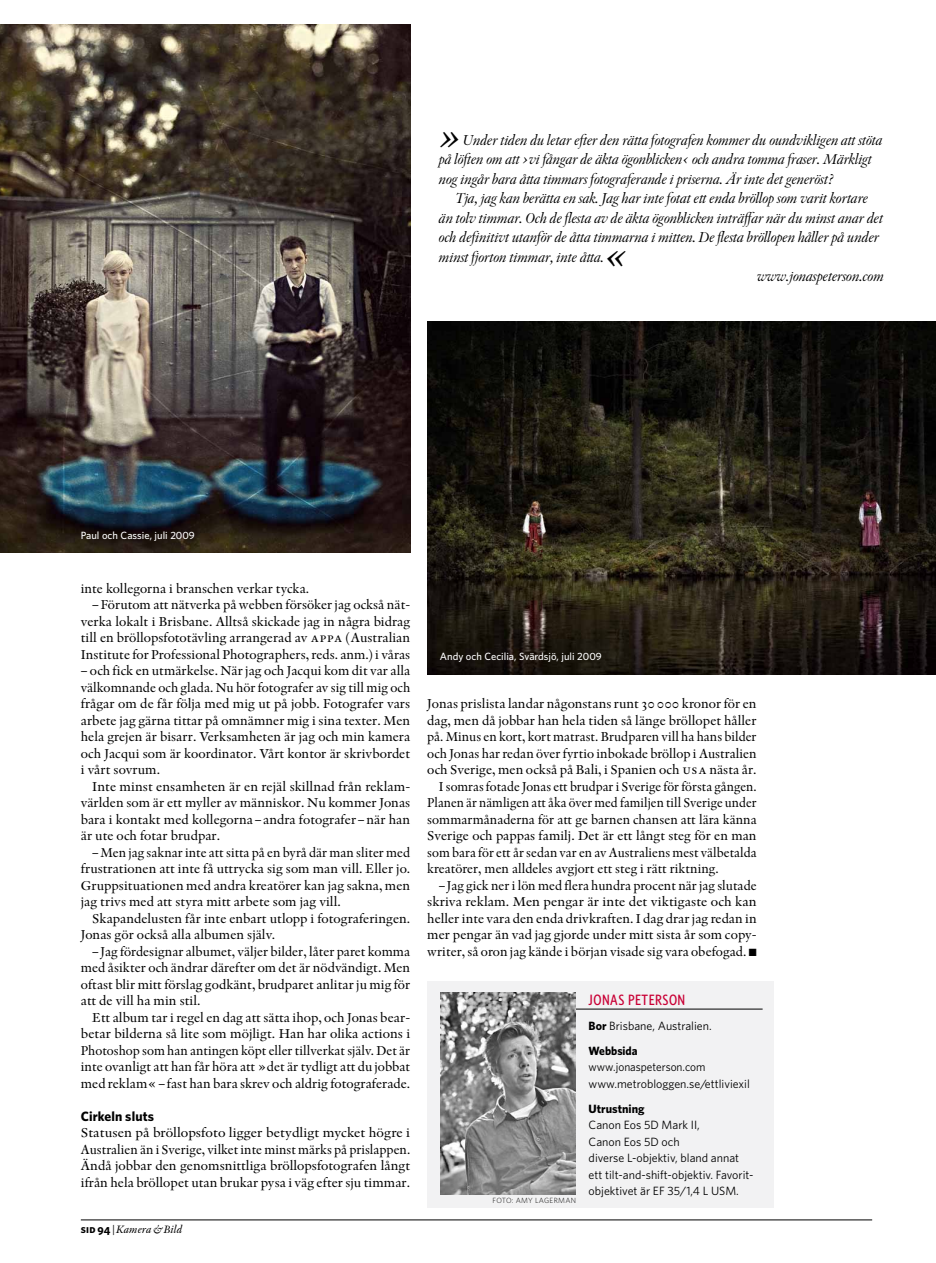
<style>
.page{position:relative;width:936px;height:1263px;background:#fff}
.page>*{position:absolute;margin:0;border:0;box-sizing:border-box;transform-origin:0 0}
.t1{font:37.5px "Indigo Thirty Italic Os F";color:#000}
.t2{font:15px/19.5px "Indigo Thirty Italic Os F";color:#000}
.t3{font:500 15px "Whitney Condensed";letter-spacing:.03em;color:#c90035}
.t4{font:13.5px/16.5px "Indigo Regular Os F";color:#000;text-align:justify}
.t5{font:13.5px/16.5px "Indigo Regular Os F";color:#000;text-align:justify;scale:.96 1}
.t6{font:13.5px/16.5px "Indigo Regular Os F";color:#000;text-align:justify;scale:1.04 1}
.t7{font:13.5px "Indigo Regular Os F";color:#000;scale:.94 1}
.t8{font:13.5px "Indigo Regular Os F";color:#000;scale:.95 1}
.t9{font:700 13.5px "Whitney";letter-spacing:.005em;color:#000}
.t10{font:12px/16.5px "Whitney";color:#000}
.t11{font:12px/16.5px "Whitney";color:#000;scale:.95 1}
.t12{font:700 12px "Whitney";color:#000}
.t13{font:11.25px "Indigo Italic Os F";color:#000}
.t14{font:500 10.5px "Whitney";color:#fff}
.t15{font:300 7.5px "Whitney";letter-spacing:.04em;color:#000}
.s1{font-family:"Indigo Regular SC"}
.s2{font-family:"Whitney Bold SC"}
.s3{font-family:"Whitney Book SC"}
.s4{font-weight:700}
</style>
<div class="page">
<hr style="left:81px;top:1219px;width:791px;height:1px;background:#000">
<div style="left:427px;top:981px;width:346px;height:227px;background:#f2f2f3"></div>
<hr style="left:490px;top:1009px;width:272px;height:1px;background:#000">
<img style="left:440px;top:992px;width:135px;height:203px">
<img style="left:427px;top:322px;width:508px;height:352px">
<img style="left:0;top:24px;width:410px;height:529px">
<h1 class="t1" style="left:439px;top:115px;width:25px">»</h1>
<p class="t2" style="left:439px;top:130px;width:445px;text-indent:24px">Under tiden du letar efter den rätta fotografen kommer du oundvikligen att stöta på löften om att ›vi fångar de äkta ögonblicken‹ och andra tomma fraser. Märkligt nog ingår bara åtta timmars fotograferande i priserna. Är inte det generöst?</p>
<p class="t2" style="left:439px;top:188px;width:445px;text-indent:17px">Tja, jag kan berätta en sak. Jag har inte fotat ett enda bröllop som varit kortare än tolv timmar. Och de flesta av de äkta ögonblicken inträffar när du minst anar det och definitivt utanför de åtta timmarna i mitten. De flesta bröllopen håller på under minst fjorton timmar, inte åtta.</p>
<h1 class="t1" style="left:604px;top:233px;width:26px">«</h1>
<p class="t2" style="left:757px;top:266px;width:128px">www.jonaspeterson.com</p>
<p class="t14" style="left:81px;top:529px;width:115px">Paul och Cassie, juli 2009</p>
<p class="t4" style="left:81px;top:580px;width:230px">inte kollegorna i branschen verkar tycka.</p>
<p class="t4" style="left:92px;top:597px;width:319px">–Förutom att nätverka på webben försöker jag också nät-</p>
<p class="t4" style="left:81px;top:613px;width:331px">verka lokalt i Brisbane. Alltså skickade jag in några bidrag</p>
<p class="t4" style="left:81px;top:630px;width:331px">till en bröllopsfototävling arrangerad av <span class="s1">appa</span> (Australian</p>
<p class="t4" style="left:81px;top:646px;width:331px">Institute for Professional Photographers, reds. anm.) i våras</p>
<p class="t4" style="left:81px;top:663px;width:331px">– och fick en utmärkelse. När jag och Jacqui kom dit var alla välkomnande och glada. Nu hör fotografer av sig till mig och frågar om de får följa med mig ut på jobb. Fotografer vars arbete jag gärna tittar på omnämner mig i sina texter. Men hela grejen är bisarr. Verksamheten är jag och min kamera och Jacqui som är koordinator. Vårt kontor är skrivbordet i vårt sovrum.</p>
<p class="t4" style="left:81px;top:778px;width:331px;text-indent:11px">Inte minst ensamheten är en rejäl skillnad från reklam&shy;världen som är ett myller av människor. Nu kommer Jonas bara i kontakt med kollegorna– andra fotografer–när han är ute och fotar brudpar.</p>
<p class="t5" style="left:81px;top:844px;width:344px;text-indent:11px">–Men jag saknar inte att sitta på en byrå där man sliter med frustrationen att inte få uttrycka sig som man vill. Eller jo.<br>Gruppsituationen med andra kreatörer kan jag sakna, men jag trivs med att styra mitt arbete som jag vill.</p>
<p class="t4" style="left:81px;top:910px;width:331px;text-indent:11px">Skapandelusten får inte enbart utlopp i fotograferingen.<br>Jonas gör också alla albumen själv.</p>
<p class="t4" style="left:81px;top:943px;width:331px;text-indent:11px">–Jag fördesignar albumet, väljer bilder, låter paret komma med åsikter och ändrar därefter om det är nödvändigt. Men oftast blir mitt förslag godkänt, brudparet anlitar ju mig för att de vill ha min stil.</p>
<p class="t4" style="left:81px;top:1009px;width:331px;text-indent:11px">Ett album tar i regel en dag att sätta ihop, och Jonas bear&shy;betar bilderna så lite som möjligt. Han har olika actions i Photoshop som han antingen köpt eller tillverkat själv. Det är inte ovanligt att han får höra att »det är tydligt att du jobbat med reklam«–fast han bara skrev och aldrig fotograferade.</p>
<p class="t9" style="left:81px;top:1108px;width:75px">Cirkeln sluts</p>
<p class="t6" style="left:81px;top:1125px;width:318px">Statusen på bröllopsfoto ligger betydligt mycket högre i Australien än i Sverige, vilket inte minst märks på prislappen.<br>Ändå jobbar den genomsnittliga bröllopsfotografen långt ifrån hela bröllopet utan brukar pysa i väg efter sju timmar.</p>
<p class="t13" style="left:81px;top:1223px;width:103px"><span class="s2">sid 94</span><span class="s3">|</span>Kamera&amp;Bild</p>
<p class="t14" style="left:440px;top:650px;width:163px">Andy och Cecilia, Svärdsjö, juli 2009</p>
<p class="t4" style="left:427px;top:696px;width:331px">Jonas prislista landar någonstans runt 30000 kronor för en</p>
<p class="t4" style="left:427px;top:712px;width:331px">dag, men då jobbar han hela tiden så länge bröllopet håller</p>
<p class="t5" style="left:427px;top:729px;width:344px">på. Minus en kort, kort matrast. Brudparen vill ha hans bilder</p>
<p class="t4" style="left:427px;top:745px;width:331px">och Jonas har redan över fyrtio inbokade bröllop i Australien</p>
<p class="t4" style="left:427px;top:762px;width:331px">och Sverige, men också på Bali, i Spanien och <span class="s1">usa</span> nästa år.</p>
<p class="t7" style="left:438px;top:778px;width:340px">I somras fotade Jonas ett brudpar i Sverige för första gången.</p>
<p class="t7" style="left:427px;top:795px;width:352px">Planen är nämligen att åka över med familjen till Sverige under</p>
<p class="t4" style="left:427px;top:811px;width:331px">sommarmånaderna för att ge barnen chansen att lära känna</p>
<p class="t4" style="left:427px;top:828px;width:331px">Sverige och pappas familj. Det är ett långt steg för en man</p>
<p class="t8" style="left:427px;top:844px;width:348px">som bara för ett år sedan var en av Australiens mest välbetalda</p>
<p class="t4" style="left:427px;top:861px;width:293px">kreatörer, men alldeles avgjort ett steg i rätt riktning.</p>
<p class="t4" style="left:438px;top:877px;width:319px">–Jag gick ner i lön med flera hundra procent när jag slutade</p>
<p class="t4" style="left:427px;top:894px;width:331px">skriva reklam. Men pengar är inte det viktigaste och kan</p>
<p class="t4" style="left:427px;top:910px;width:331px">heller inte vara den enda drivkraften. I dag drar jag redan in</p>
<p class="t4" style="left:427px;top:927px;width:331px">mer pengar än vad jag gjorde under mitt sista år som copy-</p>
<p class="t4" style="left:427px;top:943px;width:331px">writer, så oron jag kände i början visade sig vara obefogad. ■</p>
<p class="t15" style="left:492px;top:1196px;width:85px">FOTO: AMY LAGERMA N</p>
<p class="t3" style="left:588px;top:991px;width:98px">JONAS PETERSON</p>
<p class="t10" style="left:588px;top:1013px;width:124px;line-height:24.8px"><span class="s4">Bor</span> Brisbane, Australien.<br><span class="s4">Webbsida</span></p>
<p class="t11" style="left:588px;top:1059px;width:171px">www.jonaspeterson.com www.metrobloggen.se/ettliviexil</p>
<p class="t12" style="left:588px;top:1101px;width:57px">Utrustning</p>
<p class="t10" style="left:588px;top:1116px;width:166px">Canon Eos 5D Mark II,<br>Canon Eos 5D och<br>diverse L-objektiv, bland annat ett tilt-and-shift-objektiv. Favorit&shy;objektivet är EF 35/1,4 L USM.</p>
</div>
